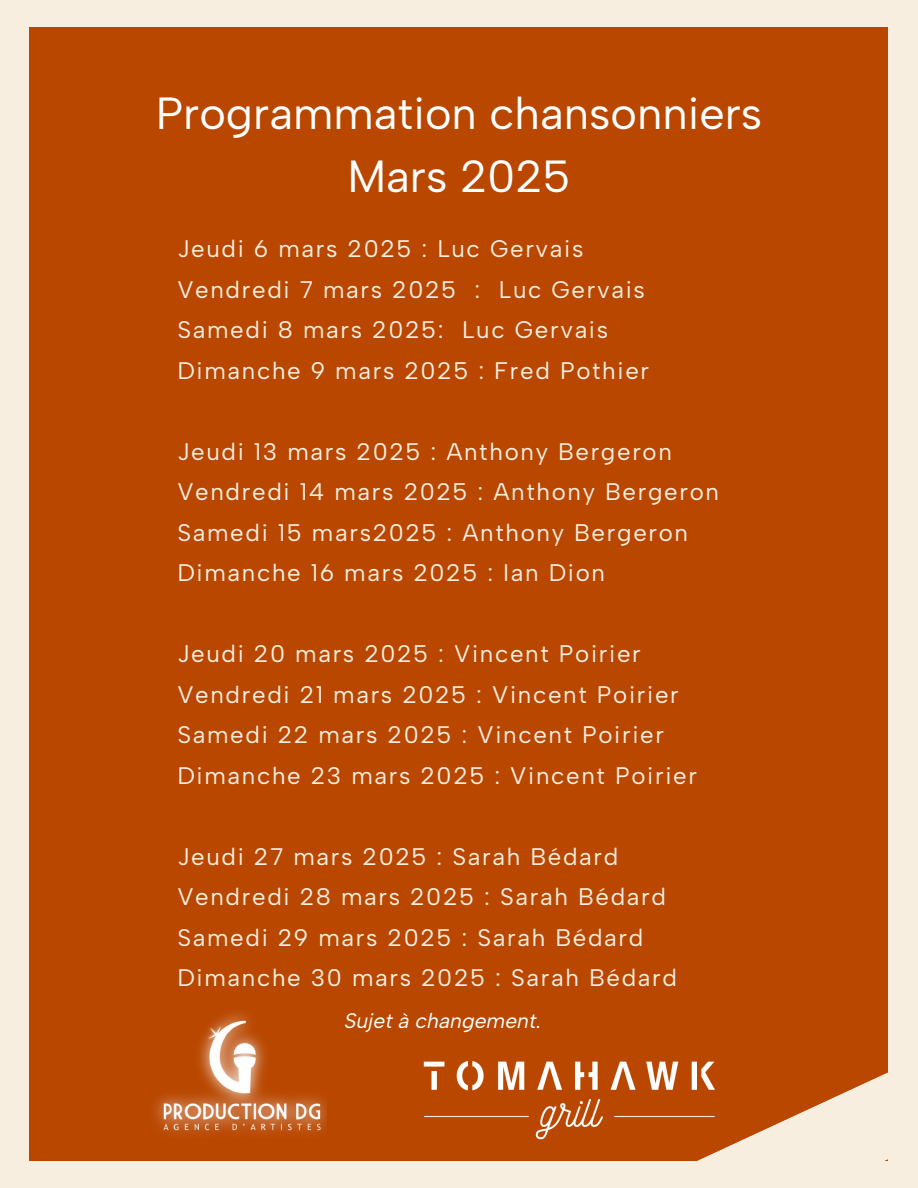
<style>
.page{position:relative;width:918px;height:1188px;background:#f7eee0}
.page>*{position:absolute;margin:0;border:0;box-sizing:border-box;transform-origin:0 0}
.t1{font:45px/63px "Albert Sans";color:#fff;text-align:center}
.t2{font:24px/40.5px "Albert Sans";letter-spacing:.07em;color:#f7eee0}
.t3{font:italic 21px "Albert Sans";color:#fff}
</style>
<div class="page">
<div style="left:30px;top:27px;width:858px;height:1134px;background:#b94700"></div>
<img style="left:154px;top:1012px;width:173px;height:122px">
<img style="left:423px;top:1061px;width:262px;height:79px">
<svg style="left:685px;top:1061px;width:203px;height:100px"></svg>
<h2 class="t1" style="left:156px;top:82px;width:608px">Programmation chansonniers<br>Mars 2025</h2>
<h1 class="t2" style="left:177px;top:229px;width:473px">Jeudi 6 mars 2025 : Luc Gervais<br>Vendredi 7 mars 2025 : Luc Gervais<br>Samedi 8 mars 2025: Luc Gervais<br>Dimanche 9 mars 2025 : Fred Pothier</h1>
<h2 class="t2" style="left:177px;top:431px;width:543px">Jeudi 13 mars 2025 : Anthony Bergeron Vendredi 14 mars 2025 : Anthony Bergeron Samedi 15 mars2025 : Anthony Bergeron Dimanche 16 mars 2025 : Ian Dion</h2>
<h2 class="t2" style="left:177px;top:634px;width:521px">Jeudi 20 mars 2025 : Vincent Poirier Vendredi 21 mars 2025 : Vincent Poirier Samedi 22 mars 2025 : Vincent Poirier Dimanche 23 mars 2025 : Vincent Poirier</h2>
<h2 class="t2" style="left:177px;top:836px;width:501px">Jeudi 27 mars 2025 : Sarah Bédard Vendredi 28 mars 2025 : Sarah Bédard Samedi 29 mars 2025 : Sarah Bédard Dimanche 30 mars 2025 : Sarah Bédard</h2>
<p class="t3" style="left:344px;top:1008px;width:198px">Sujet à changement.</p>
</div>
